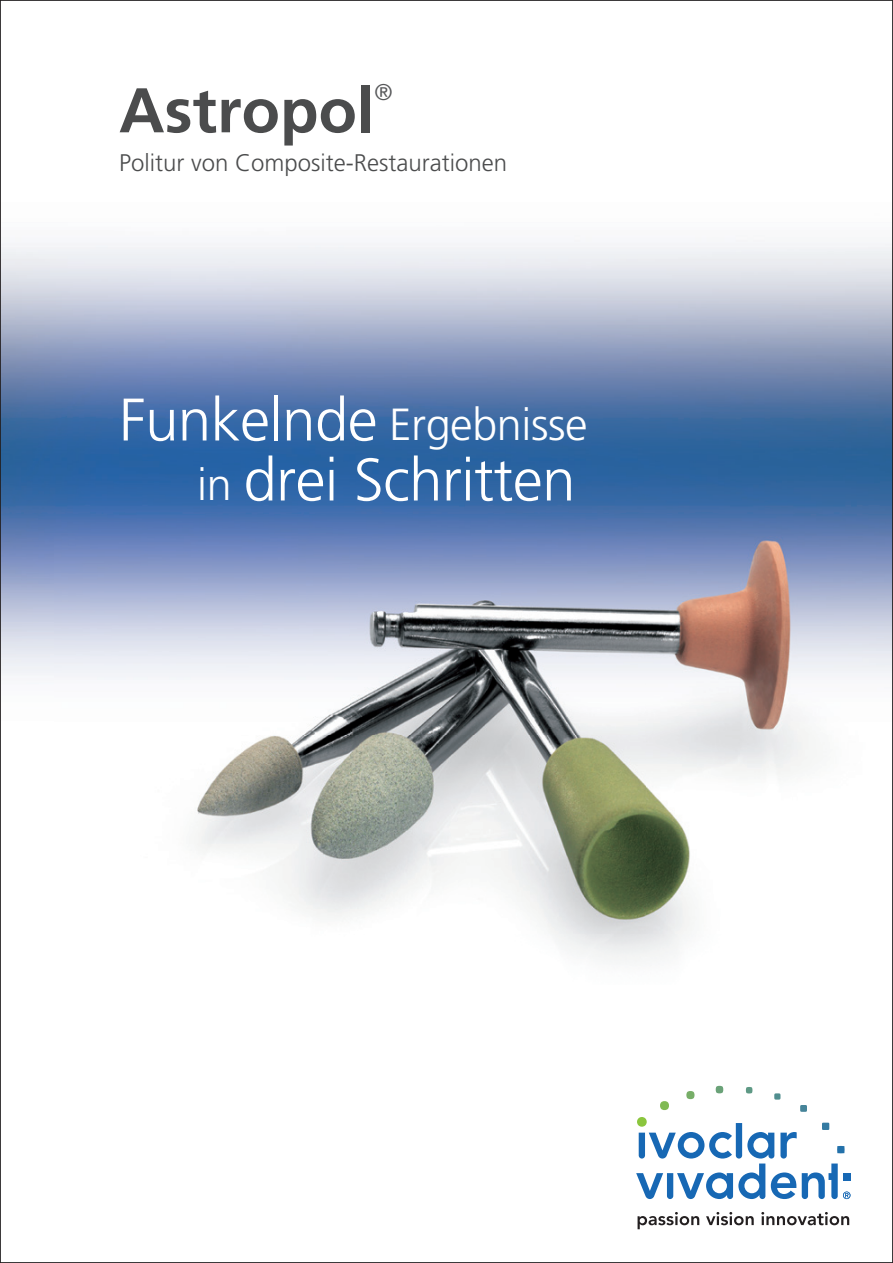
<style>
.page{position:relative;width:893px;height:1263px;background:#fff}
.page>*{position:absolute;margin:0;border:0;box-sizing:border-box;transform-origin:0 0}
.t1{font:700 63px "Frutiger";color:#4b4c4d}
.t2{font:300 60px "Frutiger";letter-spacing:-.01em;color:#fff}
.t3{font:300 45px "Frutiger";letter-spacing:-.01em;color:#fff}
.t4{font:300 24px "Frutiger";color:#4b4c4d}
.t5{font:300 22.8px "Frutiger";color:#57585a}
.s1{font-size:60px}
.s2{font-size:45px}
</style>
<div class="page">
<img style="left:2px;top:243px;width:889px;height:341px">
<svg style="left:636px;top:1086px;width:214px;height:113px"></svg>
<svg style="left:638px;top:1212px;width:61px;height:17px"></svg>
<svg style="left:706px;top:1212px;width:48px;height:13px"></svg>
<svg style="left:761px;top:1212px;width:88px;height:13px"></svg>
<img style="left:55px;top:536px;width:836px;height:426px">
<h1 class="t1" style="left:119px;top:73px;width:257px">Astropol</h1>
<p class="t5" style="left:375px;top:79px;width:20px">®</p>
<p class="t4" style="left:119px;top:149px;width:390px">Politur von Composite-Restaurationen</p>
<h3 class="t3" style="left:119px;top:399px;width:470px"><span class="s1">Funkelnde</span> Ergebnisse</h3>
<h2 class="t2" style="left:197px;top:446px;width:380px"><span class="s2">in</span> drei Schritten</h2>
</div>
